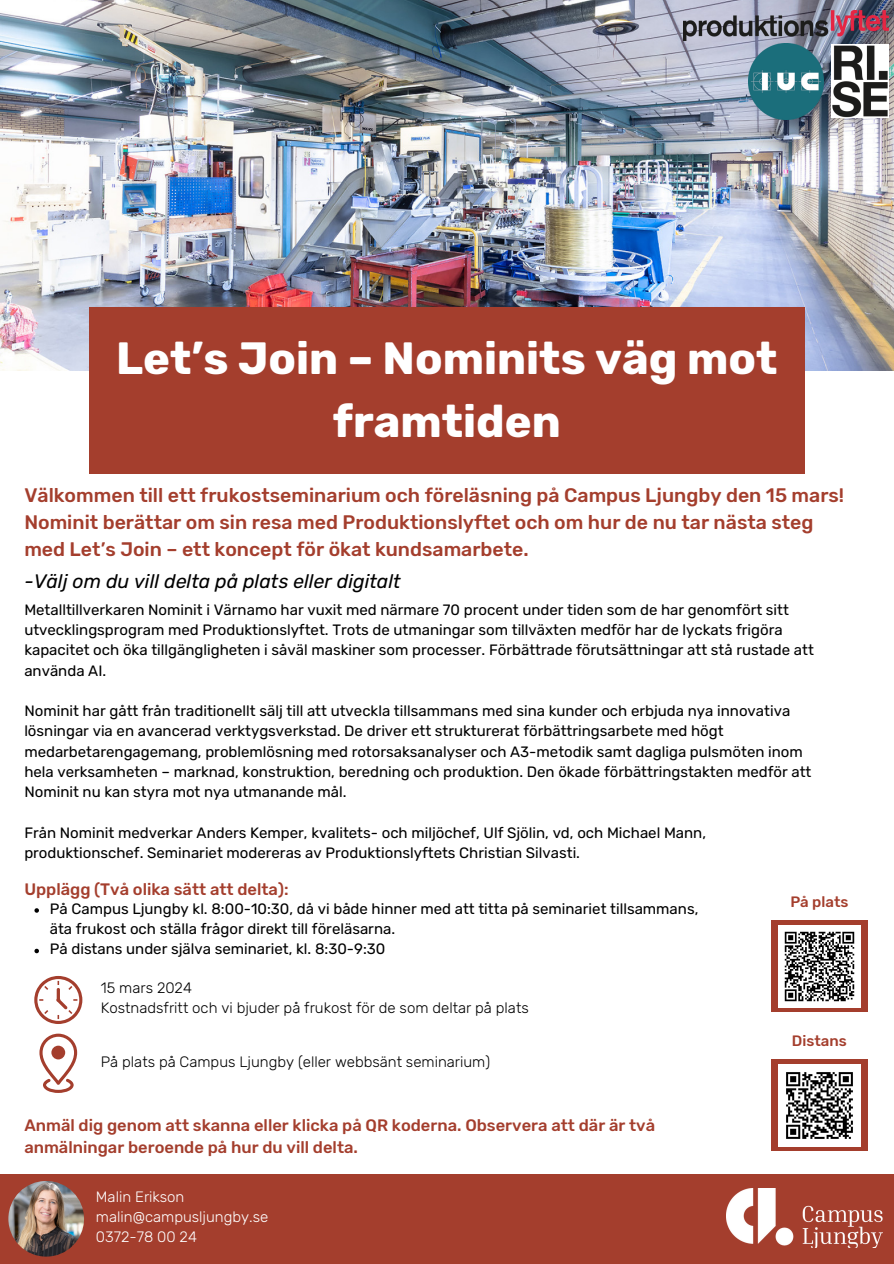
<style>
.page{position:relative;width:894px;height:1264px;background:#fff}
.page>*{position:absolute;margin:0;border:0;box-sizing:border-box;transform-origin:0 0}
.t1{font:700 45px/63px "Rubik";color:#fff;text-align:center}
.t2{font:500 19.5px/27px "Rubik";color:#a43e2d}
.t3{font:italic 19.5px "Rubik";color:#000}
.t4{font:500 16.5px/22.5px "Rubik";color:#a43e2d}
.t5{font:15px/20.2px "Rubik";color:#000}
.t6{font:300 15px "Rubik";color:#000}
.t7{font:300 15px "Rubik";color:#fff}
.t8{font:500 15px "Rubik";color:#a43e2d}
</style>
<div class="page">
<img style="left:0;top:0;width:893px;height:370px">
<div style="left:89px;top:307px;width:715px;height:167px;background:#a43e2d"></div>
<svg style="left:39px;top:1033px;width:38px;height:59px"></svg>
<div style="left:51px;top:1045px;width:14px;height:14px;background:#a43e2d;border-radius:50%"></div>
<svg style="left:34px;top:975px;width:48px;height:49px"></svg>
<div style="left:0;top:1174px;width:893px;height:89px;background:#a43e2d"></div>
<img style="left:8px;top:1180px;width:76px;height:76px;border-radius:50%">
<div style="left:771px;top:1059px;width:96px;height:92px;background:#a43e2d"></div>
<img style="left:726px;top:1188px;width:155px;height:59px">
<div style="left:771px;top:920px;width:96px;height:91px;background:#a43e2d"></div>
<img style="left:778px;top:1064px;width:82px;height:82px">
<img style="left:778px;top:925px;width:82px;height:82px">
<img style="left:748px;top:44px;width:75px;height:75px">
<img style="left:683px;top:11px;width:205px;height:29px">
<img style="left:831px;top:45px;width:57px;height:73px">
<svg style="left:34px;top:908px;width:5px;height:4px"></svg>
<svg style="left:34px;top:948px;width:5px;height:5px"></svg>
<p class="t1" style="left:116px;top:326px;width:662px">Let’s Join – Nominits väg mot framtiden</p>
<p class="t2" style="left:24px;top:481px;width:821px">Välkommen till ett frukostseminarium och föreläsning på Campus Ljungby den 15 mars!<br>Nominit berättar om sin resa med Produktionslyftet och om hur de nu tar nästa steg med Let’s Join – ett koncept för ökat kundsamarbete.</p>
<p class="t3" style="left:24px;top:570px;width:378px">-Välj om du vill delta på plats eller digitalt</p>
<p class="t5" style="left:24px;top:599px;width:790px">Metalltillverkaren Nominit i Värnamo har vuxit med närmare 70 procent under tiden som de har genomfört sitt utvecklingsprogram med Produktionslyftet. Trots de utmaningar som tillväxten medför har de lyckats frigöra kapacitet och öka tillgängligheten i såväl maskiner som processer. Förbättrade förutsättningar att stå rustade att använda AI.</p>
<p class="t5" style="left:24px;top:700px;width:788px">Nominit har gått från traditionellt sälj till att utveckla tillsammans med sina kunder och erbjuda nya innovativa lösningar via en avancerad verktygsverkstad. De driver ett strukturerat förbättringsarbete med högt medarbetarengagemang, problemlösning med rotorsaksanalyser och A3-metodik samt dagliga pulsmöten inom hela verksamheten – marknad, konstruktion, beredning och produktion. Den ökade förbättringstakten medför att Nominit nu kan styra mot nya utmanande mål.</p>
<h4 class="t5" style="left:24px;top:822px;width:683px">Från Nominit medverkar Anders Kemper, kvalitets- och miljöchef, Ulf Sjölin, vd, och Michael Mann, produktionschef. Seminariet modereras av Produktionslyftets Christian Silvasti.</h4>
<p class="t4" style="left:24px;top:877px;width:266px">Upplägg (Två olika sätt att delta):</p>
<h4 class="t5" style="left:50px;top:898px;width:650px">På Campus Ljungby kl. 8:00-10:30, då vi både hinner med att titta på seminariet tillsammans, äta frukost och ställa frågor direkt till föreläsarna.</h4>
<p class="t5" style="left:50px;top:939px;width:337px">På distans under själva seminariet, kl. 8:30-9:30</p>
<p class="t6" style="left:101px;top:979px;width:93px">15 mars 2024</p>
<p class="t6" style="left:101px;top:999px;width:429px">Kostnadsfritt och vi bjuder på frukost för de som deltar på plats</p>
<h4 class="t6" style="left:101px;top:1052px;width:391px">På plats på Campus Ljungby (eller webbsänt seminarium)</h4>
<p class="t4" style="left:24px;top:1113px;width:632px">Anmäl dig genom att skanna eller klicka på QR koderna. Observera att där är två anmälningar beroende på hur du vill delta.</p>
<p class="t7" style="left:96px;top:1187px;width:90px">Malin Erikson</p>
<p class="t7" style="left:96px;top:1208px;width:174px">malin@campusljungby.se</p>
<p class="t7" style="left:96px;top:1228px;width:102px">0372-78 00 24</p>
<h4 class="t8" style="left:790px;top:893px;width:60px">På plats</h4>
<p class="t8" style="left:791px;top:1032px;width:56px">Distans</p>
</div>
